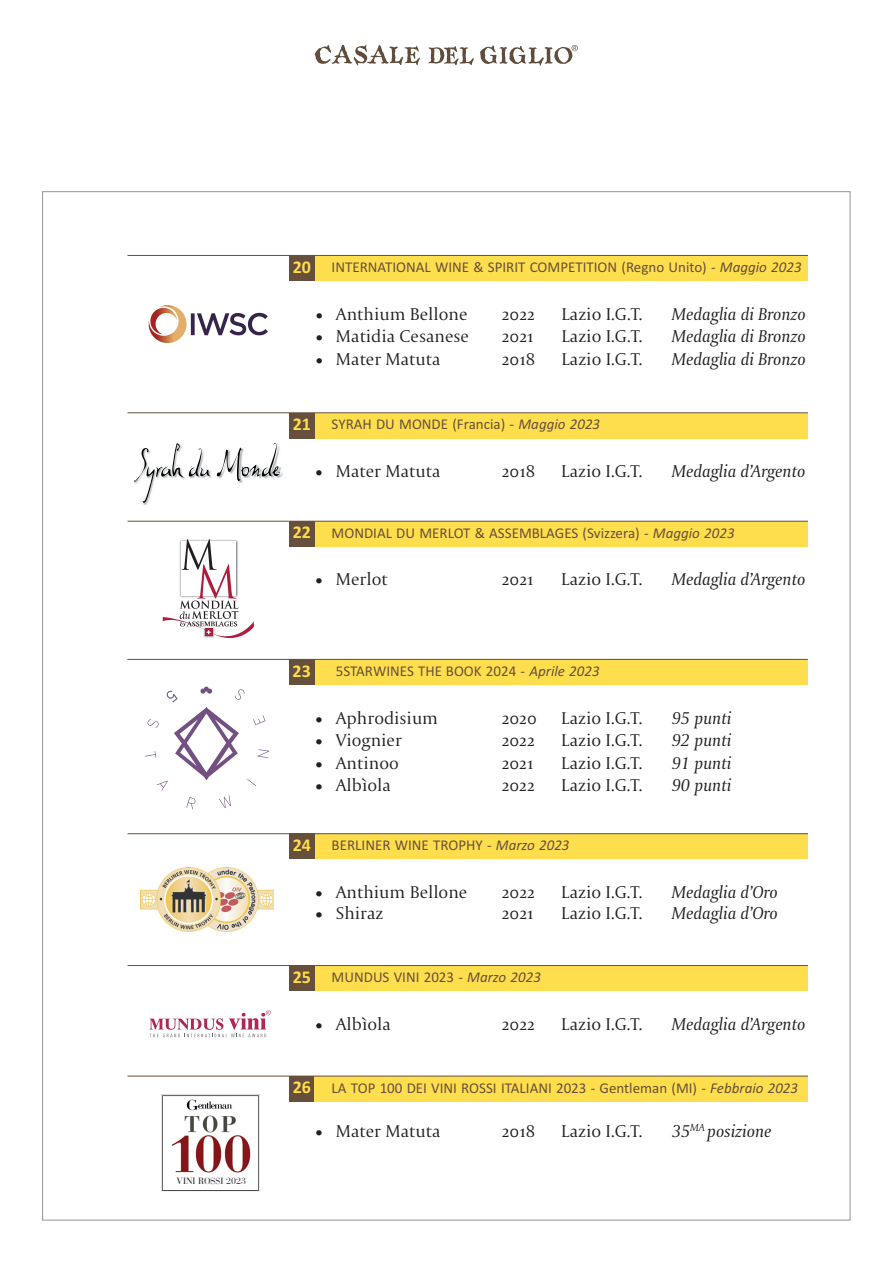
<style>
.page{position:relative;width:893px;height:1263px;background:#fff}
.page>*{position:absolute;margin:0;border:0;box-sizing:border-box;transform-origin:0 0}
.t1{font:18px "Capitolium Light Roman Osf";color:#231f20}
.t2{font:italic 18px "Capitolium";color:#231f20}
.t3{font:700 18px "Calibri";color:#ffde4e}
.t4{font:15px "Calibri";color:#66503b}
.t5{font:9px "Bauer Bodoni";color:#231f20}
.s1{font-style:italic}
</style>
<div class="page">
<svg style="left:428px;top:46px;width:46px;height:19px"></svg>
<svg style="left:480px;top:45px;width:98px;height:21px"></svg>
<svg style="left:315px;top:45px;width:105px;height:21px"></svg>
<img style="left:162px;top:1095px;width:97px;height:97px">
<div style="left:175px;top:1175px;width:73px;height:10px;background:#fff"></div>
<div style="left:289px;top:1076px;width:26px;height:26px;background:#66503b"></div>
<div style="left:315px;top:1076px;width:493px;height:26px;background:#ffde4e"></div>
<div style="left:315px;top:966px;width:493px;height:25px;background:#ffde4e"></div>
<div style="left:289px;top:966px;width:26px;height:25px;background:#66503b"></div>
<svg style="left:149px;top:1010px;width:122px;height:27px"></svg>
<hr style="left:127px;top:965px;width:681px;height:1px;background:#66503b">
<hr style="left:127px;top:1076px;width:681px;height:1px;background:#66503b">
<div style="left:315px;top:834px;width:493px;height:25px;background:#ffde4e"></div>
<div style="left:289px;top:834px;width:26px;height:25px;background:#66503b"></div>
<img style="left:140px;top:868px;width:134px;height:64px">
<hr style="left:127px;top:833px;width:681px;height:1px;background:#66503b">
<div style="left:315px;top:521px;width:493px;height:26px;background:#ffde4e"></div>
<div style="left:289px;top:521px;width:26px;height:26px;background:#66503b"></div>
<hr style="left:127px;top:521px;width:681px;height:1px;background:#66503b">
<svg style="left:163px;top:539px;width:91px;height:99px"></svg>
<div style="left:314px;top:659px;width:494px;height:26px;background:#ffde4e"></div>
<div style="left:289px;top:659px;width:25px;height:26px;background:#66503b"></div>
<hr style="left:127px;top:659px;width:681px;height:1px;background:#66503b">
<svg style="left:145px;top:687px;width:124px;height:122px"></svg>
<div style="left:315px;top:413px;width:493px;height:25px;background:#ffde4e"></div>
<div style="left:289px;top:413px;width:26px;height:25px;background:#66503b"></div>
<hr style="left:127px;top:413px;width:681px;height:1px;background:#66503b">
<img style="left:143px;top:467px;width:140px;height:38px">
<svg style="left:134px;top:443px;width:76px;height:60px"></svg>
<svg style="left:217px;top:443px;width:63px;height:38px"></svg>
<div style="left:315px;top:255px;width:493px;height:26px;background:#ffde4e"></div>
<div style="left:289px;top:255px;width:26px;height:26px;background:#66503b"></div>
<hr style="left:127px;top:255px;width:681px;height:1px;background:#66503b">
<svg style="left:191px;top:313px;width:4px;height:22px"></svg>
<svg style="left:197px;top:313px;width:71px;height:22px"></svg>
<svg style="left:149px;top:305px;width:38px;height:38px"></svg>
<p class="t5" style="left:177px;top:1178px;width:71px">VINI ROSSI 2023</p>
<p class="t3" style="left:293px;top:256px;width:20px">20</p>
<p class="t4" style="left:332px;top:262px;width:471px">INTERNATIONAL WINE &amp; SPIRIT COMPETITION (Regno Unito) <span class="s1">- Maggio 2023</span></p>
<p class="t1" style="left:315px;top:307px;width:154px">• Anthium Bellone</p>
<p class="t1" style="left:502px;top:307px;width:35px">2022</p>
<p class="t1" style="left:561px;top:307px;width:83px">Lazio I.G.T.</p>
<p class="t2" style="left:672px;top:307px;width:135px">Medaglia di Bronzo</p>
<p class="t1" style="left:315px;top:330px;width:156px">• Matidia Cesanese</p>
<p class="t1" style="left:502px;top:330px;width:33px">2021</p>
<p class="t1" style="left:561px;top:330px;width:83px">Lazio I.G.T.</p>
<p class="t2" style="left:672px;top:329px;width:135px">Medaglia di Bronzo</p>
<p class="t1" style="left:315px;top:352px;width:127px">• Mater Matuta</p>
<p class="t1" style="left:502px;top:352px;width:35px">2018</p>
<p class="t1" style="left:561px;top:352px;width:83px">Lazio I.G.T.</p>
<p class="t2" style="left:672px;top:352px;width:135px">Medaglia di Bronzo</p>
<p class="t3" style="left:293px;top:413px;width:20px">21</p>
<p class="t4" style="left:332px;top:419px;width:270px">SYRAH DU MONDE (Francia) <span class="s1">- Maggio 2023</span></p>
<p class="t1" style="left:315px;top:464px;width:127px">• Mater Matuta</p>
<p class="t1" style="left:502px;top:464px;width:35px">2018</p>
<p class="t1" style="left:561px;top:464px;width:83px">Lazio I.G.T.</p>
<p class="t2" style="left:672px;top:464px;width:135px">Medaglia d’Argento</p>
<p class="t3" style="left:293px;top:522px;width:20px">22</p>
<p class="t4" style="left:332px;top:528px;width:404px">MONDIAL DU MERLOT &amp; ASSEMBLAGES (Svizzera) <span class="s1">- Maggio 2023</span></p>
<p class="t1" style="left:315px;top:572px;width:75px">• Merlot</p>
<p class="t1" style="left:502px;top:572px;width:33px">2021</p>
<p class="t1" style="left:561px;top:572px;width:83px">Lazio I.G.T.</p>
<p class="t2" style="left:672px;top:572px;width:135px">Medaglia d’Argento</p>
<p class="t3" style="left:293px;top:660px;width:20px">23</p>
<p class="t4" style="left:336px;top:666px;width:265px">5STARWINES THE BOOK 2024 - <span class="s1">Aprile 2023</span></p>
<p class="t1" style="left:315px;top:711px;width:125px">• Aphrodisium</p>
<p class="t1" style="left:502px;top:711px;width:37px">2020</p>
<p class="t1" style="left:561px;top:711px;width:83px">Lazio I.G.T.</p>
<p class="t2" style="left:672px;top:711px;width:61px">95 punti</p>
<p class="t1" style="left:315px;top:733px;width:89px">• Viognier</p>
<p class="t1" style="left:502px;top:733px;width:35px">2022</p>
<p class="t1" style="left:561px;top:733px;width:83px">Lazio I.G.T.</p>
<p class="t2" style="left:672px;top:733px;width:61px">92 punti</p>
<p class="t1" style="left:315px;top:756px;width:86px">• Antinoo</p>
<p class="t1" style="left:502px;top:756px;width:33px">2021</p>
<p class="t1" style="left:561px;top:756px;width:83px">Lazio I.G.T.</p>
<p class="t2" style="left:672px;top:756px;width:61px">91 punti</p>
<p class="t1" style="left:315px;top:778px;width:78px">• Albìola</p>
<p class="t1" style="left:502px;top:778px;width:35px">2022</p>
<p class="t1" style="left:561px;top:778px;width:83px">Lazio I.G.T.</p>
<p class="t2" style="left:672px;top:778px;width:61px">90 punti</p>
<p class="t3" style="left:293px;top:834px;width:20px">24</p>
<p class="t4" style="left:332px;top:840px;width:239px">BERLINER WINE TROPHY <span class="s1">- Marzo 2023</span></p>
<p class="t1" style="left:315px;top:885px;width:154px">• Anthium Bellone</p>
<p class="t1" style="left:502px;top:885px;width:35px">2022</p>
<p class="t1" style="left:561px;top:885px;width:83px">Lazio I.G.T.</p>
<p class="t2" style="left:672px;top:885px;width:107px">Medaglia d’Oro</p>
<p class="t1" style="left:315px;top:906px;width:70px">• Shiraz</p>
<p class="t1" style="left:502px;top:906px;width:33px">2021</p>
<p class="t1" style="left:561px;top:906px;width:83px">Lazio I.G.T.</p>
<p class="t2" style="left:672px;top:906px;width:107px">Medaglia d’Oro</p>
<p class="t3" style="left:293px;top:966px;width:20px">25</p>
<p class="t4" style="left:332px;top:972px;width:211px">MUNDUS VINI 2023 <span class="s1">- Marzo 2023</span></p>
<p class="t1" style="left:315px;top:1017px;width:78px">• Albìola</p>
<p class="t1" style="left:502px;top:1017px;width:35px">2022</p>
<p class="t1" style="left:561px;top:1017px;width:83px">Lazio I.G.T.</p>
<p class="t2" style="left:672px;top:1017px;width:135px">Medaglia d’Argento</p>
<p class="t3" style="left:293px;top:1077px;width:20px">26</p>
<p class="t4" style="left:332px;top:1082px;width:468px">LA TOP 100 DEI VINI ROSSI ITALIANI 2023 - Gentleman (MI) <span class="s1">- Febbraio 2023</span></p>
<p class="t1" style="left:315px;top:1124px;width:127px">• Mater Matuta</p>
<p class="t1" style="left:502px;top:1124px;width:35px">2018</p>
<p class="t1" style="left:561px;top:1124px;width:83px">Lazio I.G.T.</p>
<p class="t2" style="left:672px;top:1124px;width:101px">35<sup>MA</sup> posizione</p>
</div>
